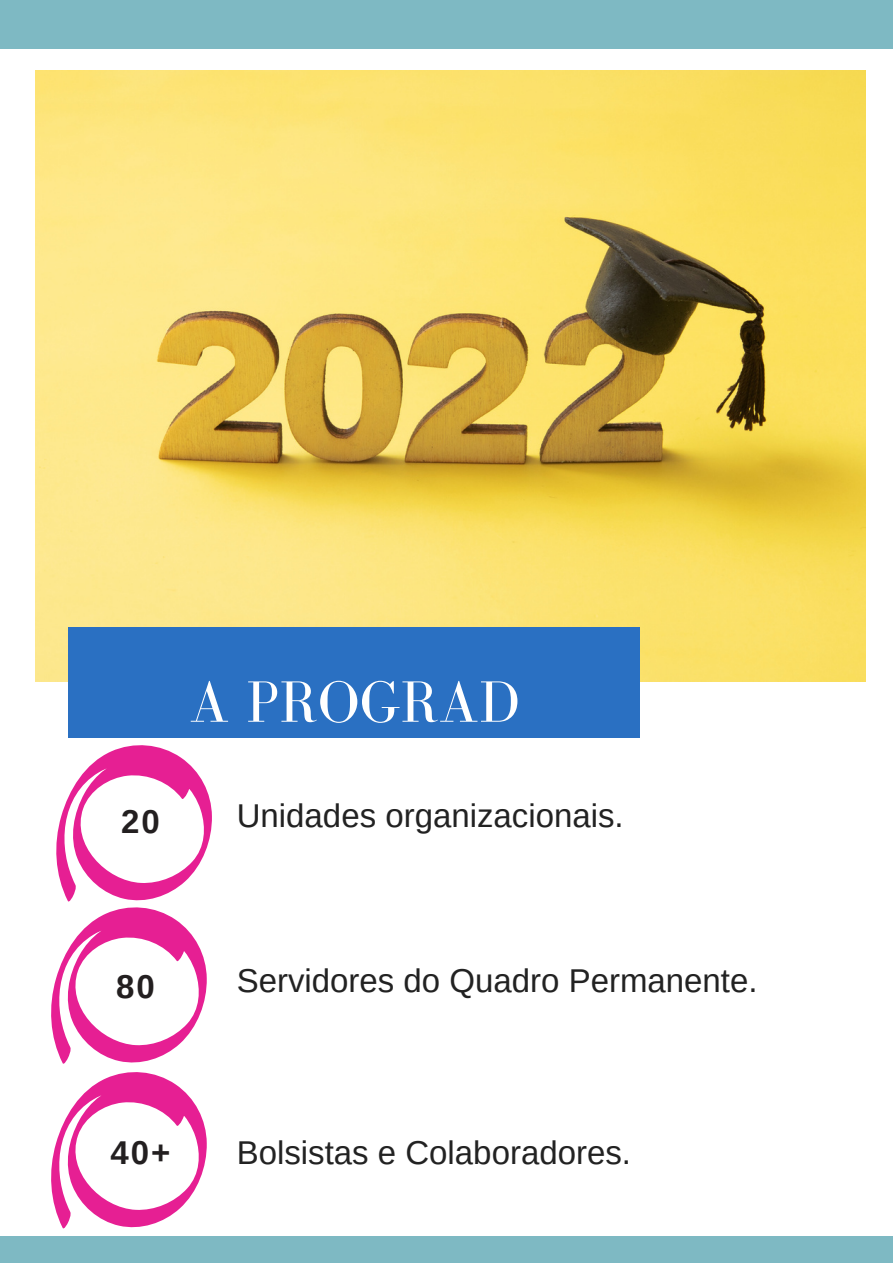
<style>
.page{position:relative;width:893px;height:1264px;background:#fff}
.page>*{position:absolute;margin:0;border:0;box-sizing:border-box;transform-origin:0 0}
.t1{font:60px "Bodoni FLF";letter-spacing:.01em;color:#fff}
.t2{font:33px "Arimo";color:#222}
.t3{font:700 33px "Arimo";color:#231f20}
</style>
<div class="page">
<div style="left:0;top:1236px;width:892px;height:26px;background:#7eb9c3"></div>
<div style="left:0;top:0;width:892px;height:49px;background:#7eb9c3"></div>
<img style="left:35px;top:70px;width:830px;height:612px">
<div style="left:68px;top:627px;width:571px;height:110px;background:#2a70c2"></div>
<svg style="left:56px;top:745px;width:156px;height:156px"></svg>
<svg style="left:51px;top:907px;width:156px;height:156px"></svg>
<svg style="left:51px;top:1072px;width:156px;height:156px"></svg>
<h1 class="t1" style="left:189px;top:669px;width:331px">A PROGRAD</h1>
<p class="t3" style="left:121px;top:803px;width:40px">20</p>
<p class="t2" style="left:237px;top:797px;width:388px">Unidades organizacionais.</p>
<p class="t3" style="left:116px;top:967px;width:40px">80</p>
<p class="t2" style="left:237px;top:962px;width:522px">Servidores do Quadro Permanente.</p>
<p class="t3" style="left:111px;top:1134px;width:61px">40+</p>
<p class="t2" style="left:237px;top:1134px;width:395px">Bolsistas e Colaboradores.</p>
</div>
